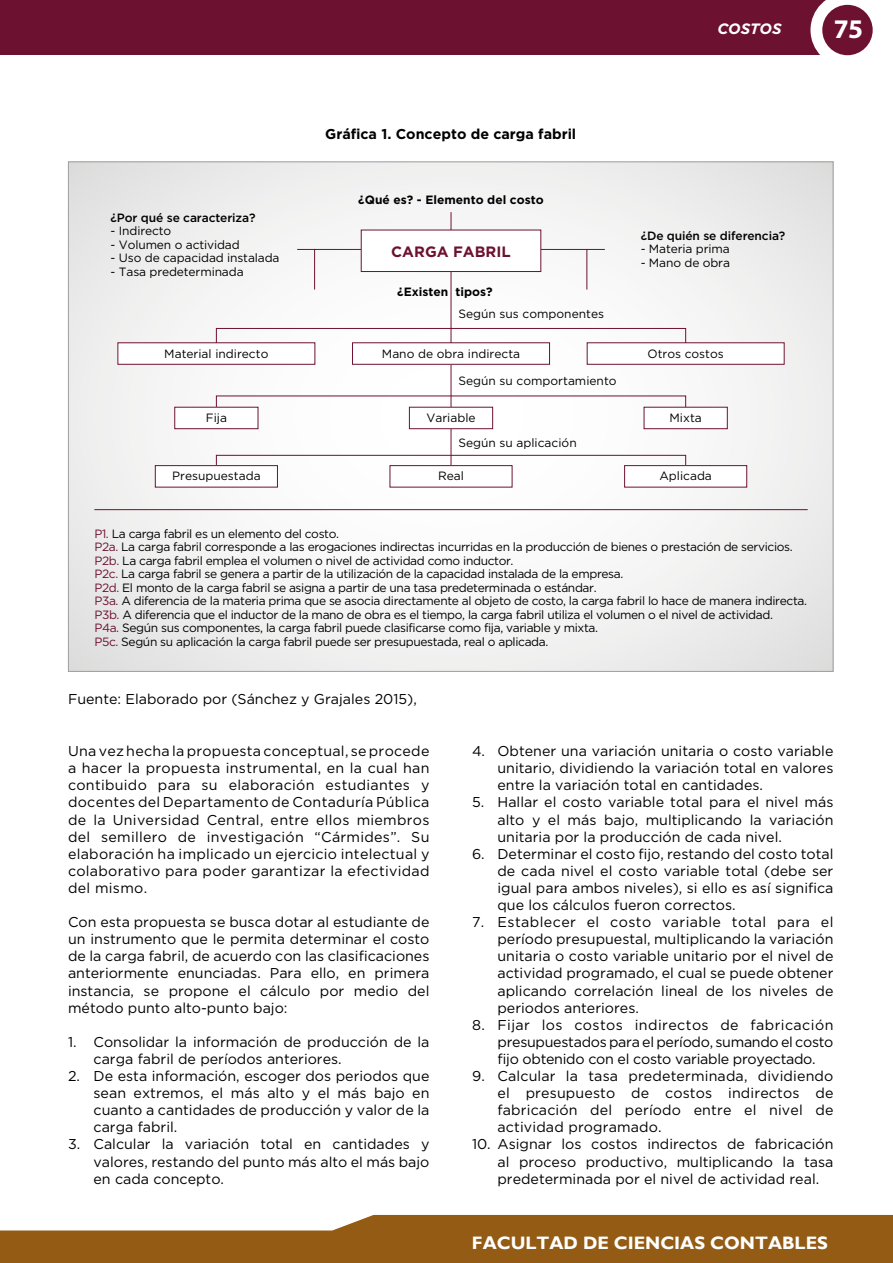
<style>
.page{position:relative;width:893px;height:1263px;background:#fff}
.page>*{position:absolute;margin:0;border:0;box-sizing:border-box;transform-origin:0 0}
.t1{font:700 27px "Myriad Pro";color:#fff}
.t2{font:700 18px "Gill Sans";color:#fff}
.t3{font:700 15px "Gotham";color:#6d1131}
.t4{font:italic 700 15px "Gotham";color:#fff}
.t5{font:14.25px/17.1px "Gotham";color:#000;text-align:justify}
.t6{font:700 14.25px "Gotham";color:#000}
.t7{font:12px/13.5px "Gotham";letter-spacing:-.03em;color:#000}
.t8{font:12px "Gotham";color:#000}
.t9{font:12px "Gotham";letter-spacing:-.01em;color:#000}
.t10{font:500 12px "Gotham";letter-spacing:-.01em;color:#000}
.t11{font:700 12px "Gotham";color:#000}
.s1{color:#6d1131}
</style>
<div class="page">
<div style="left:0;top:0;width:850px;height:55px;background:#6d1131"></div>
<svg style="left:810px;top:0;width:62px;height:56px"></svg>
<div style="left:822px;top:5px;width:51px;height:50px;background:#6d1131;border-radius:50%"></div>
<svg style="left:1px;top:1215px;width:892px;height:48px;background:#a06f31"></svg>
<hr style="left:0;top:1230px;width:1px;height:33px;background:#935b14">
<svg style="left:70px;top:163px;width:761px;height:507px"></svg>
<div style="left:216px;top:328px;width:470px;height:24px;border:1px solid #6d1131"></div>
<div style="left:216px;top:455px;width:470px;height:24px;border:1px solid #6d1131"></div>
<hr style="left:451px;top:212px;width:1px;height:261px;background:#6d1131">
<div style="left:118px;top:343px;width:197px;height:21px;background:#fff"></div>
<div style="left:117px;top:342px;width:198px;height:23px;border:1px solid #6d1131"></div>
<div style="left:352px;top:343px;width:197px;height:21px;background:#fff"></div>
<div style="left:352px;top:342px;width:198px;height:23px;border:1px solid #6d1131"></div>
<div style="left:587px;top:343px;width:197px;height:21px;background:#fff"></div>
<div style="left:587px;top:342px;width:197px;height:23px;border:1px solid #6d1131"></div>
<div style="left:155px;top:466px;width:122px;height:21px;background:#fff"></div>
<div style="left:155px;top:465px;width:123px;height:22px;border:1px solid #6d1131"></div>
<div style="left:390px;top:466px;width:122px;height:21px;background:#fff"></div>
<div style="left:390px;top:465px;width:122px;height:22px;border:1px solid #6d1131"></div>
<div style="left:625px;top:466px;width:122px;height:21px;background:#fff"></div>
<div style="left:624px;top:465px;width:123px;height:22px;border:1px solid #6d1131"></div>
<div style="left:175px;top:407px;width:83px;height:22px;background:#fff"></div>
<div style="left:174px;top:407px;width:84px;height:22px;border:1px solid #6d1131"></div>
<div style="left:409px;top:407px;width:84px;height:22px;background:#fff"></div>
<div style="left:409px;top:407px;width:84px;height:22px;border:1px solid #6d1131"></div>
<div style="left:644px;top:407px;width:83px;height:22px;background:#fff"></div>
<div style="left:644px;top:407px;width:84px;height:22px;border:1px solid #6d1131"></div>
<svg style="left:587px;top:249px;width:18px;height:1px"></svg>
<svg style="left:297px;top:249px;width:18px;height:1px"></svg>
<div style="left:361px;top:230px;width:180px;height:41px;background:#fff"></div>
<div style="left:361px;top:230px;width:180px;height:42px;border:1px solid #6d1131"></div>
<hr style="left:94px;top:509px;width:714px;height:1px;background:#6d1131">
<p class="t4" style="left:717px;top:20px;width:66px">COSTOS</p>
<h1 class="t1" style="left:834px;top:12px;width:31px">75</h1>
<p class="t6" style="left:325px;top:126px;width:253px">Gráfica 1. Concepto de carga fabril</p>
<p class="t10" style="left:111px;top:211px;width:146px">¿Por qué se caracteriza?</p>
<p class="t9" style="left:111px;top:224px;width:62px">- Indirecto</p>
<p class="t9" style="left:111px;top:238px;width:131px">- Volumen o actividad</p>
<p class="t9" style="left:111px;top:251px;width:170px">- Uso de capacidad instalada</p>
<p class="t9" style="left:111px;top:265px;width:134px">- Tasa predeterminada</p>
<p class="t11" style="left:358px;top:193px;width:187px">¿Qué es? - Elemento del costo</p>
<p class="t3" style="left:391px;top:243px;width:121px">CARGA FABRIL</p>
<p class="t11" style="left:397px;top:285px;width:97px">¿Existen tipos?</p>
<p class="t8" style="left:458px;top:307px;width:147px">Según sus componentes</p>
<p class="t10" style="left:641px;top:229px;width:146px">¿De quién se diferencia?</p>
<p class="t9" style="left:641px;top:243px;width:91px">- Materia prima</p>
<p class="t9" style="left:641px;top:256px;width:91px">- Mano de obra</p>
<p class="t8" style="left:164px;top:347px;width:106px">Material indirecto</p>
<p class="t8" style="left:382px;top:347px;width:140px">Mano de obra indirecta</p>
<p class="t8" style="left:647px;top:347px;width:78px">Otros costos</p>
<p class="t8" style="left:458px;top:375px;width:160px">Según su comportamiento</p>
<p class="t7" style="left:206px;top:411px;width:23px">Fija</p>
<p class="t8" style="left:426px;top:411px;width:51px">Variable</p>
<p class="t7" style="left:669px;top:411px;width:34px">Mixta</p>
<p class="t8" style="left:458px;top:436px;width:120px">Según su aplicación</p>
<p class="t8" style="left:172px;top:470px;width:90px">Presupuestada</p>
<p class="t7" style="left:438px;top:469px;width:27px">Real</p>
<p class="t8" style="left:659px;top:470px;width:54px">Aplicada</p>
<p class="t7" style="left:94px;top:527px;width:714px"><span class="s1">P1.</span> La carga fabril es un elemento del costo.<br><span class="s1">P2a.</span> La carga fabril corresponde a las erogaciones indirectas incurridas en la producción de bienes o prestación de servicios.<br><span class="s1">P2b.</span> La carga fabril emplea el volumen o nivel de actividad como inductor.<br><span class="s1">P2c.</span> La carga fabril se genera a partir de la utilización de la capacidad instalada de la empresa.<br><span class="s1">P2d.</span> El monto de la carga fabril se asigna a partir de una tasa predeterminada o estándar.<br><span class="s1">P3a.</span> A diferencia de la materia prima que se asocia directamente al objeto de costo, la carga fabril lo hace de manera indirecta.<br><span class="s1">P3b.</span> A diferencia que el inductor de la mano de obra es el tiempo, la carga fabril utiliza el volumen o el nivel de actividad.<br><span class="s1">P4a.</span> Según sus componentes, la carga fabril puede clasificarse como fija, variable y mixta.<br><span class="s1">P5c.</span> Según su aplicación la carga fabril puede ser presupuestada, real o aplicada.</p>
<p class="t5" style="left:68px;top:690px;width:350px">Fuente: Elaborado por (Sánchez y Grajales 2015),</p>
<p class="t5" style="left:68px;top:742px;width:363px">Una vez hecha la propuesta conceptual, se procede a hacer la propuesta instrumental, en la cual han contibuido para su elaboración estudiantes y docentes del Departamento de Contaduría Pública de la Universidad Central, entre ellos miembros del semillero de investigación “Cármides”. Su elaboración ha implicado un ejercicio intelectual y colaborativo para poder garantizar la efectividad del mismo.</p>
<p class="t5" style="left:68px;top:913px;width:363px">Con esta propuesta se busca dotar al estudiante de un instrumento que le permita determinar el costo de la carga fabril, de acuerdo con las clasificaciones anteriormente enunciadas. Para ello, en primera instancia, se propone el cálculo por medio del método punto alto-punto bajo:</p>
<p class="t5" style="left:94px;top:1033px;width:337px;text-indent:-26px">1. Consolidar la información de producción de la carga fabril de períodos anteriores.</p>
<p class="t5" style="left:94px;top:1067px;width:337px;text-indent:-26px">2. De esta información, escoger dos periodos que sean extremos, el más alto y el más bajo en cuanto a cantidades de producción y valor de la carga fabril.</p>
<p class="t5" style="left:94px;top:1135px;width:337px;text-indent:-26px">3. Calcular la variación total en cantidades y valores, restando del punto más alto el más bajo en cada concepto.</p>
<p class="t5" style="left:497px;top:742px;width:337px;text-indent:-26px">4. Obtener una variación unitaria o costo variable unitario, dividiendo la variación total en valores entre la variación total en cantidades.</p>
<p class="t5" style="left:497px;top:793px;width:337px;text-indent:-26px">5. Hallar el costo variable total para el nivel más alto y el más bajo, multiplicando la variación unitaria por la producción de cada nivel.</p>
<p class="t5" style="left:497px;top:845px;width:337px;text-indent:-26px">6. Determinar el costo fijo, restando del costo total de cada nivel el costo variable total (debe ser igual para ambos niveles), si ello es así significa que los cálculos fueron correctos.</p>
<p class="t5" style="left:497px;top:913px;width:337px;text-indent:-26px">7. Establecer el costo variable total para el período presupuestal, multiplicando la variación unitaria o costo variable unitario por el nivel de actividad programado, el cual se puede obtener aplicando correlación lineal de los niveles de periodos anteriores.</p>
<p class="t5" style="left:497px;top:1016px;width:337px;text-indent:-26px">8. Fijar los costos indirectos de fabricación presupuestados para el período, sumando el costo fijo obtenido con el costo variable proyectado.</p>
<p class="t5" style="left:497px;top:1067px;width:337px;text-indent:-26px">9. Calcular la tasa predeterminada, dividiendo el presupuesto de costos indirectos de fabricación del período entre el nivel de actividad programado.</p>
<p class="t5" style="left:497px;top:1135px;width:337px;text-indent:-26px">10. Asignar los costos indirectos de fabricación al proceso productivo, multiplicando la tasa predeterminada por el nivel de actividad real.</p>
<p class="t2" style="left:472px;top:1232px;width:358px">FACULTAD DE CIENCIAS CONTABLES</p>
</div>
